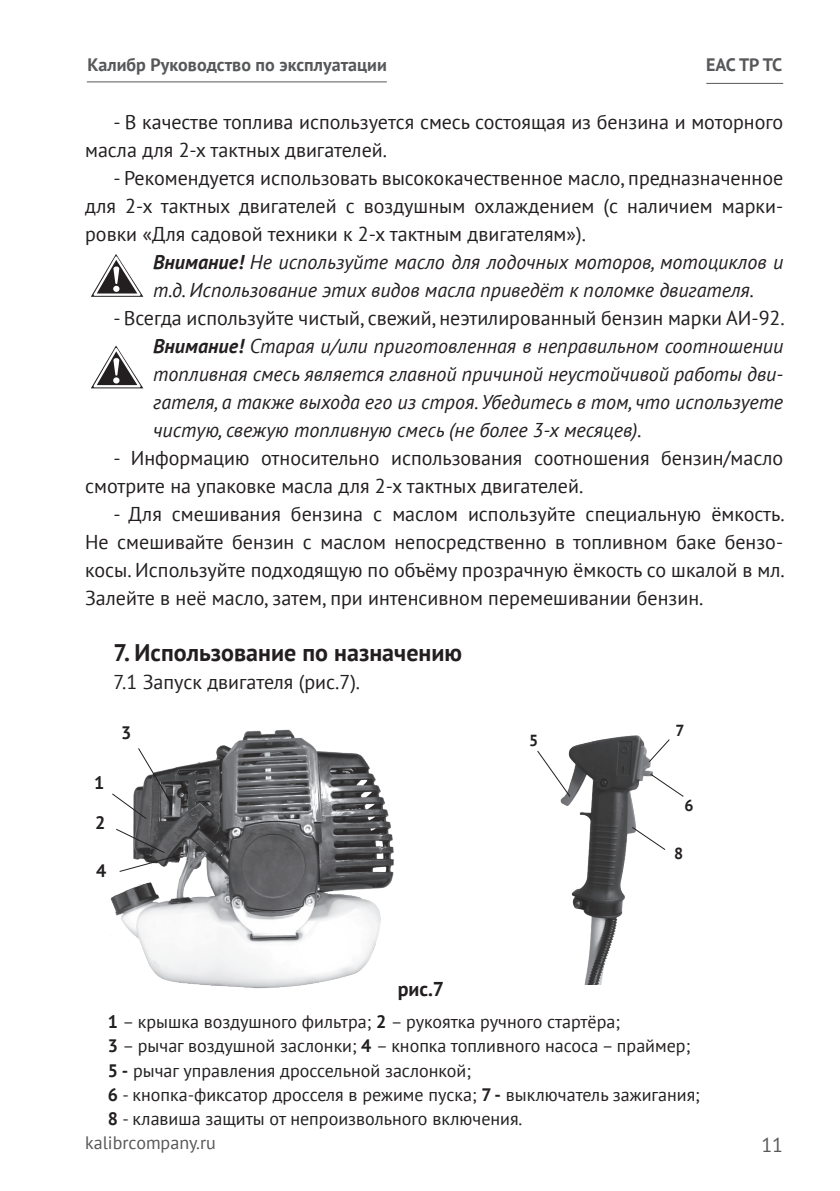
<style>
.page{position:relative;width:840px;height:1191px;background:#fff}
.page>*{position:absolute;margin:0;border:0;box-sizing:border-box;transform-origin:0 0}
.Zagolovok{font:700 24px "PT Sans";color:#231f20}
.Paragraf{font:20px/28px "PT Sans";color:#231f20}
.Внимание{font:italic 20px/28px "PT Sans";color:#231f20}
.Paragraf-2{font:700 20px "PT Sans";color:#231f20}
.t1{font:20px "PT Sans";color:#57585a}
.Paragraf-3{font:18px "PT Sans";color:#231f20}
.t2{font:700 18px "PT Sans";color:#57585a}
.t3{font:18px "PT Sans";color:#57585a}
.t4{font:700 18px "PT Sans";color:#231f20}
.t5{font:700 16px "PT Sans";color:#231f20}
.s1{font-weight:700}
</style>
<div class="page">
<hr style="left:87px;top:81px;width:299px;height:1px;background:#57585a">
<hr style="left:706px;top:83px;width:76px;height:1px;background:#57585a">
<svg style="left:91px;top:254px;width:52px;height:43px"></svg>
<svg style="left:91px;top:345px;width:52px;height:43px"></svg>
<img style="left:110px;top:729px;width:284px;height:260px">
<svg style="left:111px;top:747px;width:62px;height:73px"></svg>
<svg style="left:115px;top:828px;width:69px;height:44px"></svg>
<img style="left:560px;top:735px;width:93px;height:249px">
<svg style="left:537px;top:749px;width:34px;height:49px"></svg>
<svg style="left:649px;top:773px;width:35px;height:25px"></svg>
<svg style="left:630px;top:826px;width:36px;height:25px"></svg>
<svg style="left:647px;top:738px;width:23px;height:25px"></svg>
<p class="t2" style="left:87px;top:53px;width:301px">Калибр Руководство по эксплуатации</p>
<p class="t2" style="left:705px;top:53px;width:78px">EAC ТР ТС</p>
<p class="Paragraf" style="left:85px;top:107px;width:699px;text-indent:28px">- В качестве топлива используется смесь состоящая из бензина и моторного масла для 2-х тактных двигателей.</p>
<p class="Paragraf" style="left:85px;top:163px;width:699px;text-align:justify;text-indent:28px">- Рекомендуется использовать высококачественное масло, предназначенное для 2-х тактных двигателей с воздушным охлаждением (с наличием марки&shy;ровки «Для садовой техники к 2-х тактным двигателям»).</p>
<p class="Внимание" style="left:153px;top:247px;width:631px"><span class="s1">Внимание!</span> Не используйте масло для лодочных моторов, мотоциклов и т.д. Использование этих видов масла приведёт к поломке двигателя.</p>
<p class="Paragraf" style="left:113px;top:303px;width:672px">- Всегда используйте чистый, свежий, неэтилированный бензин марки АИ-92.</p>
<p class="Внимание" style="left:153px;top:331px;width:631px;text-align:justify"><span class="s1">Внимание!</span> Старая и/или приготовленная в неправильном соотношении топливная смесь является главной причиной неустойчивой работы дви&shy;гателя, а также выхода его из строя. Убедитесь в том, что используете чистую, свежую топливную смесь (не более 3-х месяцев).</p>
<p class="Paragraf" style="left:85px;top:443px;width:699px;text-indent:28px">- Информацию относительно использования соотношения бензин/масло смотрите на упаковке масла для 2-х тактных двигателей.</p>
<p class="Paragraf" style="left:85px;top:499px;width:700px;text-align:justify;text-indent:28px">- Для смешивания бензина с маслом используйте специальную ёмкость.<br>Не смешивайте бензин с маслом непосредственно в топливном баке бензо&shy;косы. Используйте подходящую по объёму прозрачную ёмкость со шкалой в мл.<br>Залейте в неё масло, затем, при интенсивном перемешивании бензин.</p>
<p class="Zagolovok" style="left:113px;top:636px;width:350px">7. Использование по назначению</p>
<p class="Paragraf" style="left:113px;top:667px;width:248px">7.1 Запуск двигателя (рис.7).</p>
<p class="t4" style="left:94px;top:771px;width:12px">1</p>
<p class="t4" style="left:95px;top:810px;width:12px">2</p>
<p class="t4" style="left:96px;top:858px;width:12px">4</p>
<p class="t4" style="left:121px;top:721px;width:12px">3</p>
<p class="t5" style="left:528px;top:729px;width:11px">5</p>
<p class="Paragraf-2" style="left:397px;top:975px;width:48px">рис.7</p>
<p class="t5" style="left:675px;top:720px;width:11px">7</p>
<p class="t5" style="left:684px;top:794px;width:11px">6</p>
<p class="t5" style="left:673px;top:843px;width:11px">8</p>
<p class="Paragraf-3" style="left:108px;top:1010px;width:513px"><span class="s1">1</span> – крышка воздушного фильтра; <span class="s1">2</span> – рукоятка ручного стартёра;</p>
<p class="Paragraf-3" style="left:108px;top:1034px;width:583px"><span class="s1">3</span> – рычаг воздушной заслонки; <span class="s1">4</span> – кнопка топливного насоса – праймер;</p>
<p class="Paragraf-3" style="left:108px;top:1058px;width:364px"><span class="s1">5 -</span> рычаг управления дроссельной заслонкой;</p>
<p class="Paragraf-3" style="left:108px;top:1082px;width:593px"><span class="s1">6</span> - кнопка-фиксатор дросселя в режиме пуска; <span class="s1">7 -</span> выключатель зажигания;</p>
<p class="Paragraf-3" style="left:108px;top:1106px;width:416px"><span class="s1">8</span> - клавиша защиты от непроизвольного включения.</p>
<p class="t3" style="left:85px;top:1131px;width:132px">kalibrcompany.ru</p>
<p class="t1" style="left:761px;top:1132px;width:23px">11</p>
</div>
